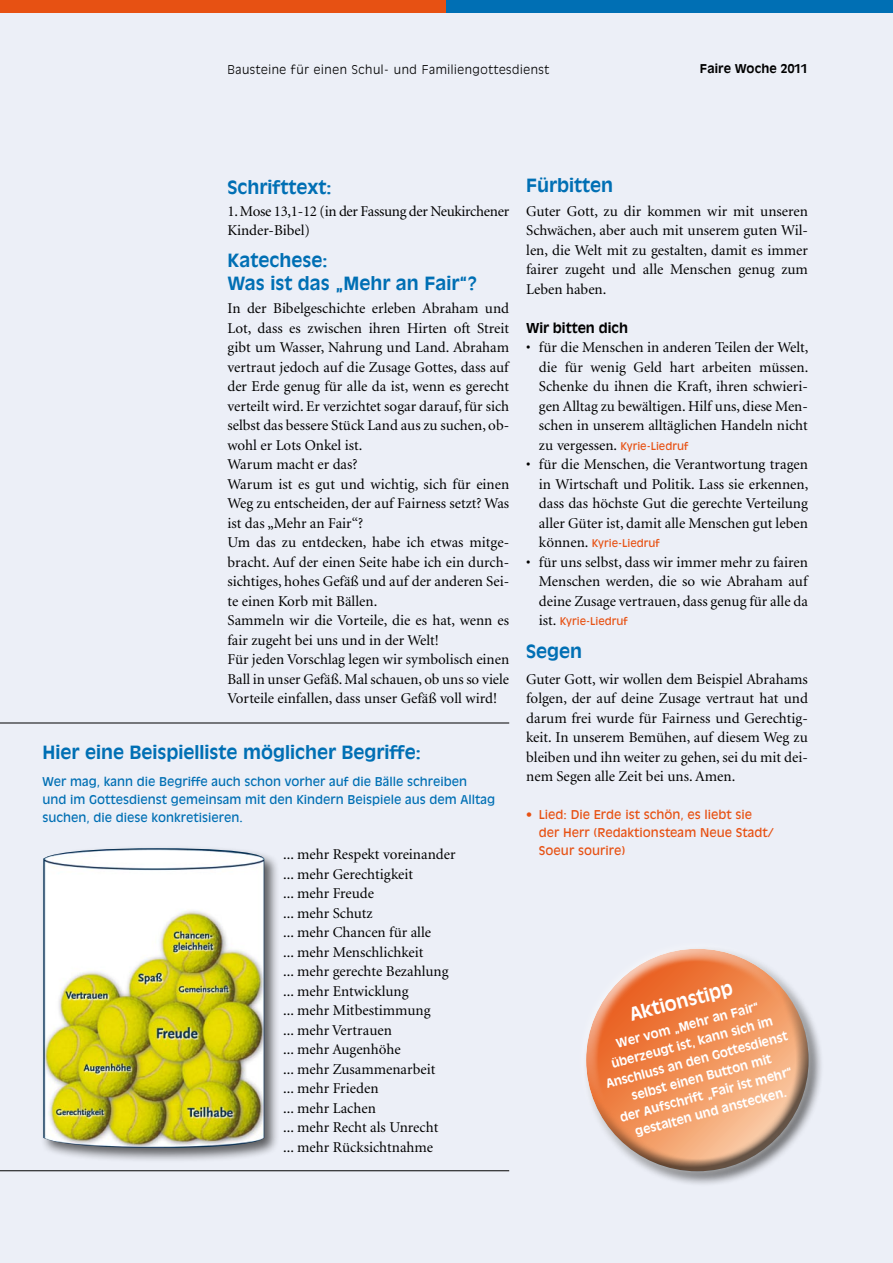
<style>
.page{position:relative;width:893px;height:1263px;background:#eceff7}
.page>*{position:absolute;margin:0;border:0;box-sizing:border-box;transform-origin:0 0}
.t1{font:700 18px/22.5px "Antique Olive";color:#006fb4}
.t2{font:700 18px "Antique Olive";color:#fff}
.t3{font:15px/19.5px "Minion";color:#000;text-align:justify}
.t4{font:15px/19.5px "Minion";letter-spacing:-.02em;color:#000}
.t5{font:700 13.5px "Antique Olive";color:#000}
.t6{font:12px/18px "Antique Olive";color:#006fb4}
.t7{font:700 12px/18px "Antique Olive";color:#fff;text-align:center}
.t8{font:12px/18px "Antique Olive";color:#e75113}
.t9{font:300 12px "Antique Olive";letter-spacing:.05em;color:#000}
.t10{font:700 12px "Antique Olive";letter-spacing:.01em;color:#000}
.t11{font:10.5px "Antique Olive";color:#e75113}
.s1{font-family:"Minion";font-size:15px;color:#000}
</style>
<div class="page">
<hr style="left:0;top:723px;width:509px;height:1px;background:#000">
<hr style="left:0;top:1170px;width:509px;height:1px;background:#000">
<div style="left:0;top:0;width:446px;height:13px;background:#e75113"></div>
<div style="left:446px;top:0;width:447px;height:13px;background:#006fb4"></div>
<div style="left:40px;top:845px;width:334px;height:367px;background:#000;opacity:.6"></div>
<img style="left:43px;top:848px;width:225px;height:300px">
<div style="left:576px;top:939px;width:249px;height:248px;background:#fff;opacity:.75"></div>
<div style="left:585px;top:946px;width:225px;height:227px;background:#000;opacity:.6"></div>
<p class="t9" style="left:227px;top:62px;width:323px">Bausteine für einen Schul- und Familiengottesdienst</p>
<p class="t10" style="left:700px;top:61px;width:110px">Faire Woche 2011</p>
<p class="t1" style="left:227px;top:175px;width:105px">Schrifttext:</p>
<p class="t4" style="left:227px;top:202px;width:283px">1. Mose 13,1-12 (in der Fassung der Neukirchener<br>Kinder-Bibel)</p>
<p class="t1" style="left:227px;top:249px;width:251px">Katechese:<br>Was ist das „Mehr an Fair“?</p>
<p class="t3" style="left:227px;top:299px;width:283px;text-align:left">In der Bibelgeschichte erleben Abraham und Lot, dass es zwischen ihren Hirten oft Streit gibt um Wasser, Nahrung und Land. Abraham vertraut jedoch auf die Zusage Gottes, dass auf der Erde genug für alle da ist, wenn es gerecht verteilt wird. Er verzichtet sogar darauf, für sich selbst das bessere Stück Land aus zu suchen, ob&shy;wohl er Lots Onkel ist.<br>Warum macht er das?<br>Warum ist es gut und wichtig, sich für einen Weg zu entscheiden, der auf Fairness setzt? Was ist das „Mehr an Fair“?<br>Um das zu entdecken, habe ich etwas mitge&shy;bracht. Auf der einen Seite habe ich ein durch&shy;sichtiges, hohes Gefäß und auf der anderen Sei&shy;te einen Korb mit Bällen.<br>Sammeln wir die Vorteile, die es hat, wenn es fair zugeht bei uns und in der Welt!<br>Für jeden Vorschlag legen wir symbolisch einen Ball in unser Gefäß. Mal schauen, ob uns so viele Vorteile einfallen, dass unser Gefäß voll wird!</p>
<p class="t1" style="left:43px;top:741px;width:380px">Hier eine Beispielliste möglicher Begriffe:</p>
<p class="t6" style="left:43px;top:772px;width:454px">Wer mag, kann die Begriffe auch schon vorher auf die Bälle schreiben<br>und im Gottesdienst gemeinsam mit den Kindern Beispiele aus dem Alltag suchen, die diese konkretisieren.</p>
<p class="t3" style="left:283px;top:845px;width:174px;text-align:left">... mehr Respekt voreinander ... mehr Gerechtigkeit<br>... mehr Freude<br>... mehr Schutz<br>... mehr Chancen für alle<br>... mehr Menschlichkeit<br>... mehr gerechte Bezahlung ... mehr Entwicklung<br>... mehr Mitbestimmung<br>... mehr Vertrauen<br>... mehr Augenhöhe<br>... mehr Zusammenarbeit<br>... mehr Frieden<br>... mehr Lachen<br>... mehr Recht als Unrecht<br>... mehr Rücksichtnahme</p>
<p class="t1" style="left:526px;top:173px;width:88px">Fürbitten</p>
<p class="t3" style="left:526px;top:202px;width:283px">Guter Gott, zu dir kommen wir mit unseren Schwächen, aber auch mit unserem guten Wil&shy;len, die Welt mit zu gestalten, damit es immer fairer zugeht und alle Menschen genug zum Leben haben.</p>
<p class="t5" style="left:526px;top:319px;width:103px">Wir bitten dich</p>
<p class="t3" style="left:539px;top:338px;width:271px;text-indent:-13px">• für die Menschen in anderen Teilen der Welt, die für wenig Geld hart arbeiten müssen.<br>Schenke du ihnen die Kraft, ihren schwieri&shy;gen Alltag zu bewältigen. Hilf uns, diese Men&shy;schen in unserem alltäglichen Handeln nicht</p>
<p class="t11" style="left:539px;top:439px;width:151px"><span class="s1">zu vergessen.</span> Kyrie-Liedruf</p>
<p class="t3" style="left:539px;top:455px;width:271px;text-indent:-13px">• für die Menschen, die Verantwortung tragen in Wirtschaft und Politik. Lass sie erkennen, dass das höchste Gut die gerechte Verteilung aller Güter ist, damit alle Menschen gut leben</p>
<p class="t11" style="left:539px;top:537px;width:122px"><span class="s1">können.</span> Kyrie-Liedruf</p>
<p class="t3" style="left:539px;top:553px;width:270px;text-indent:-13px">• für uns selbst, dass wir immer mehr zu fairen Menschen werden, die so wie Abraham auf deine Zusage vertrauen, dass genug für alle da</p>
<p class="t11" style="left:539px;top:615px;width:90px"><span class="s1">ist.</span> Kyrie-Liedruf</p>
<p class="t1" style="left:526px;top:639px;width:58px">Segen</p>
<p class="t3" style="left:526px;top:670px;width:283px">Guter Gott, wir wollen dem Beispiel Abrahams folgen, der auf deine Zusage vertraut hat und darum frei wurde für Fairness und Gerechtig&shy;keit. In unserem Bemühen, auf diesem Weg zu bleiben und ihn weiter zu gehen, sei du mit dei&shy;nem Segen alle Zeit bei uns. Amen.</p>
<p class="t8" style="left:539px;top:805px;width:236px;text-indent:-13px">• Lied: Die Erde ist schön, es liebt sie der Herr (Redaktionsteam Neue Stadt/<br>Soeur sourire)</p>
<p class="t2" style="left:627px;top:1004px;width:108px;rotate:-15deg">Aktionstipp</p>
<p class="t7" style="left:594px;top:1040px;width:189px;rotate:-15deg">Wer vom „Mehr an Fair“ überzeugt ist, kann sich im<br>Anschluss an den Gottesdienst selbst einen Button mit<br>der Aufschrift „Fair ist mehr“ gestalten und anstecken.</p>
</div>
